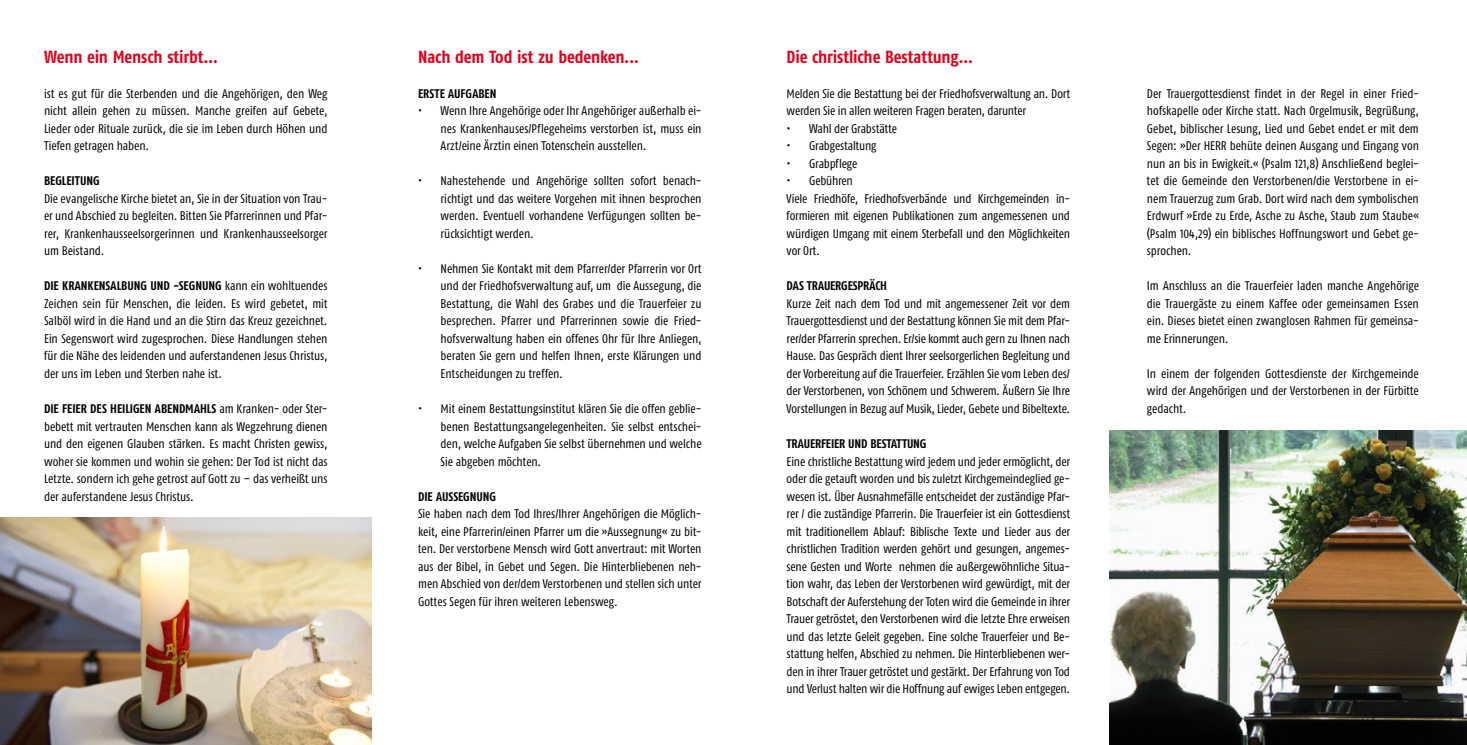
<style>
.page{position:relative;width:1467px;height:745px;background:#fff}
.page>*{position:absolute;margin:0;border:0;box-sizing:border-box;transform-origin:0 0}
.t1{font:700 17.5px "Fago Co Lf";letter-spacing:-.01em;color:#e2001a}
.t2{font:12.5px/17.5px "Fago Co Lf";letter-spacing:-.005em;color:#000;text-align:justify}
.t3{font:700 12.5px "Fago Co Lf";letter-spacing:-.005em;color:#000}
.s1{font-weight:700}
</style>
<div class="page">
<img style="left:0;top:517px;width:372px;height:227px">
<img style="left:1110px;top:430px;width:357px;height:314px">
<p class="t1" style="left:44px;top:46px;width:176px">Wenn ein Mensch stirbt...</p>
<p class="t2" style="left:44px;top:84px;width:285px">ist es gut für die Sterbenden und die Angehörigen, den Weg nicht allein gehen zu müssen. Manche greifen auf Gebete, Lieder oder Rituale zurück, die sie im Leben durch Höhen und Tiefen getragen haben.</p>
<p class="t3" style="left:44px;top:173px;width:57px">BEGLEITUNG</p>
<p class="t2" style="left:44px;top:189px;width:285px">Die evangelische Kirche bietet an, Sie in der Situation von Trau&shy;er und Abschied zu begleiten. Bitten Sie Pfarrerinnen und Pfar&shy;rer, Krankenhausseelsorgerinnen und Krankenhausseelsorger um Beistand.</p>
<p class="t2" style="left:44px;top:277px;width:285px"><span class="s1">DIE KRANKENSALBUNG UND -SEGNUNG</span> kann ein wohltuendes Zeichen sein für Menschen, die leiden. Es wird gebetet, mit Salböl wird in die Hand und an die Stirn das Kreuz gezeichnet.<br>Ein Segenswort wird zugesprochen. Diese Handlungen stehen für die Nähe des leidenden und auferstandenen Jesus Christus, der uns im Leben und Sterben nahe ist.</p>
<p class="t2" style="left:44px;top:399px;width:285px"><span class="s1">DIE FEIER DES HEILIGEN ABENDMAHLS</span> am Kranken- oder Ster&shy;bebett mit vertrauten Menschen kann als Wegzehrung dienen und den eigenen Glauben stärken. Es macht Christen gewiss, woher sie kommen und wohin sie gehen: Der Tod ist nicht das Letzte. sondern ich gehe getrost auf Gott zu – das verheißt uns der auferstandene Jesus Christus.</p>
<p class="t1" style="left:418px;top:46px;width:222px">Nach dem Tod ist zu bedenken...</p>
<p class="t3" style="left:418px;top:86px;width:80px">ERSTE AUFGABEN</p>
<p class="t2" style="left:441px;top:102px;width:262px;text-indent:-22px">• Wenn Ihre Angehörige oder Ihr Angehöriger außerhalb ei&shy;nes Krankenhauses/Pflegeheims verstorben ist, muss ein Arzt/eine Ärztin einen Totenschein ausstellen.</p>
<p class="t2" style="left:441px;top:172px;width:262px;text-indent:-22px">• Nahestehende und Angehörige sollten sofort benach&shy;richtigt und das weitere Vorgehen mit ihnen besprochen werden. Eventuell vorhandene Verfügungen sollten be&shy;rücksichtigt werden.</p>
<p class="t2" style="left:441px;top:259px;width:262px;text-indent:-22px">• Nehmen Sie Kontakt mit dem Pfarrer/der Pfarrerin vor Ort und der Friedhofsverwaltung auf, um die Aussegung, die Bestattung, die Wahl des Grabes und die Trauerfeier zu besprechen. Pfarrer und Pfarrerinnen sowie die Fried&shy;hofsverwaltung haben ein offenes Ohr für Ihre Anliegen, beraten Sie gern und helfen Ihnen, erste Klärungen und Entscheidungen zu treffen.</p>
<p class="t2" style="left:441px;top:399px;width:262px;text-indent:-22px">• Mit einem Bestattungsinstitut klären Sie die offen geblie&shy;benen Bestattungsangelegenheiten. Sie selbst entschei&shy;den, welche Aufgaben Sie selbst übernehmen und welche Sie abgeben möchten.</p>
<p class="t3" style="left:418px;top:488px;width:80px">DIE AUSSEGNUNG</p>
<p class="t2" style="left:418px;top:504px;width:285px">Sie haben nach dem Tod Ihres/Ihrer Angehörigen die Möglich&shy;keit, eine Pfarrerin/einen Pfarrer um die »Aussegnung« zu bit&shy;ten. Der verstorbene Mensch wird Gott anvertraut: mit Worten aus der Bibel, in Gebet und Segen. Die Hinterbliebenen neh&shy;men Abschied von der/dem Verstorbenen und stellen sich unter Gottes Segen für ihren weiteren Lebensweg.</p>
<p class="t1" style="left:787px;top:46px;width:188px">Die christliche Bestattung…</p>
<p class="t2" style="left:787px;top:84px;width:285px">Melden Sie die Bestattung bei der Friedhofsverwaltung an. Dort werden Sie in allen weiteren Fragen beraten, darunter</p>
<p class="t2" style="left:787px;top:119px;width:112px">• Wahl der Grabstätte</p>
<p class="t2" style="left:787px;top:137px;width:91px">• Grabgestaltung</p>
<p class="t2" style="left:787px;top:154px;width:72px">• Grabpflege</p>
<p class="t2" style="left:787px;top:172px;width:68px">• Gebühren</p>
<p class="t2" style="left:787px;top:189px;width:285px">Viele Friedhöfe, Friedhofsverbände und Kirchgemeinden in&shy;formieren mit eigenen Publikationen zum angemessenen und würdigen Umgang mit einem Sterbefall und den Möglichkeiten vor Ort.</p>
<p class="t3" style="left:787px;top:278px;width:102px">DAS TRAUERGESPRÄCH</p>
<p class="t2" style="left:787px;top:294px;width:285px">Kurze Zeit nach dem Tod und mit angemessener Zeit vor dem Trauergottesdienst und der Bestattung können Sie mit dem Pfar&shy;rer/der Pfarrerin sprechen. Er/sie kommt auch gern zu Ihnen nach Hause. Das Gespräch dient Ihrer seelsorgerlichen Begleitung und der Vorbereitung auf die Trauerfeier. Erzählen Sie vom Leben des/ der Verstorbenen, von Schönem und Schwerem. Äußern Sie Ihre Vorstellungen in Bezug auf Musik, Lieder, Gebete und Bibeltexte.</p>
<p class="t3" style="left:787px;top:436px;width:141px">TRAUERFEIER UND BESTATTUNG</p>
<p class="t2" style="left:787px;top:452px;width:285px">Eine christliche Bestattung wird jedem und jeder ermöglicht, der oder die getauft worden und bis zuletzt Kirchgemeindeglied ge&shy;wesen ist. Über Ausnahmefälle entscheidet der zuständige Pfar&shy;rer / die zuständige Pfarrerin. Die Trauerfeier ist ein Gottesdienst mit traditionellem Ablauf: Biblische Texte und Lieder aus der christlichen Tradition werden gehört und gesungen, angemes&shy;sene Gesten und Worte nehmen die außergewöhnliche Situa&shy;tion wahr, das Leben der Verstorbenen wird gewürdigt, mit der Botschaft der Auferstehung der Toten wird die Gemeinde in ihrer Trauer getröstet, den Verstorbenen wird die letzte Ehre erweisen und das letzte Geleit gegeben. Eine solche Trauerfeier und Be&shy;stattung helfen, Abschied zu nehmen. Die Hinterbliebenen wer&shy;den in ihrer Trauer getröstet und gestärkt. Der Erfahrung von Tod und Verlust halten wir die Hoffnung auf ewiges Leben entgegen.</p>
<p class="t2" style="left:1147px;top:84px;width:273px">Der Trauergottesdienst findet in der Regel in einer Fried&shy;hofskapelle oder Kirche statt. Nach Orgelmusik, Begrüßung, Gebet, biblischer Lesung, Lied und Gebet endet er mit dem Segen: »Der HERR behüte deinen Ausgang und Eingang von nun an bis in Ewigkeit.« (Psalm 121,8) Anschließend beglei&shy;tet die Gemeinde den Verstorbenen/die Verstorbene in ei&shy;nem Trauerzug zum Grab. Dort wird nach dem symbolischen Erdwurf »Erde zu Erde, Asche zu Asche, Staub zum Staube« (Psalm 104,29) ein biblisches Hoffnungswort und Gebet ge&shy;sprochen.</p>
<p class="t2" style="left:1147px;top:277px;width:273px">Im Anschluss an die Trauerfeier laden manche Angehörige die Trauergäste zu einem Kaffee oder gemeinsamen Essen ein. Dieses bietet einen zwanglosen Rahmen für gemeinsa&shy;me Erinnerungen.</p>
<p class="t2" style="left:1147px;top:364px;width:273px">In einem der folgenden Gottesdienste der Kirchgemeinde wird der Angehörigen und der Verstorbenen in der Fürbitte gedacht.</p>
</div>
